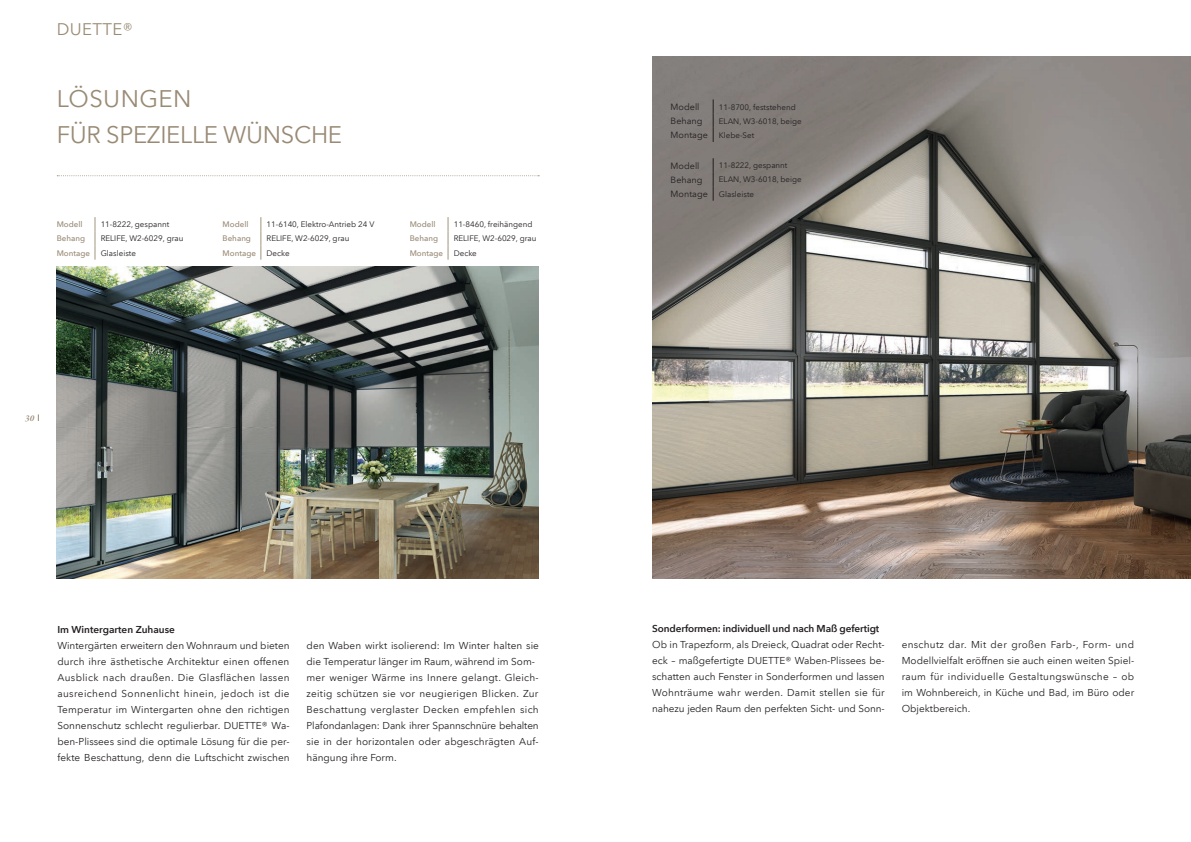
<style>
.page{position:relative;width:1191px;height:842px;background:#fff}
.page>*{position:absolute;margin:0;border:0;box-sizing:border-box;transform-origin:0 0}
.t1{font:24px/36px "Avenir Next LT Com";letter-spacing:-.015em;color:#998a75}
.t2{font:16.8px "Avenir Next LT Com";letter-spacing:.025em;color:#998a75}
.t3{font:10px/16px "Avenir Next LT Com";letter-spacing:.005em;color:#231f20;text-align:justify}
.t4{font:600 10px "Avenir Next LT Com";letter-spacing:-.01em;color:#231f20}
.t5{font:9px "Avenir Next LT Com";color:#231f20}
.t6{font:italic 600 9px "Garamond Premr Pro";color:#998a75}
.t7{font:8px/14.2px "Avenir Next LT Com";color:#231f20}
.t8{font:500 8px "Avenir Next LT Com";color:#998a75}
.s1{font-size:9px}
</style>
<div class="page">
<img style="left:652px;top:57px;width:539px;height:521px">
<svg style="left:713px;top:99px;width:1px;height:43px"></svg>
<svg style="left:713px;top:158px;width:1px;height:43px"></svg>
<img style="left:57px;top:266px;width:482px;height:312px">
<svg style="left:57px;top:175px;width:482px;height:1px"></svg>
<svg style="left:448px;top:217px;width:1px;height:43px"></svg>
<svg style="left:95px;top:217px;width:1px;height:43px"></svg>
<svg style="left:261px;top:217px;width:1px;height:43px"></svg>
<h2 class="t2" style="left:57px;top:20px;width:78px">DUETTE®</h2>
<h1 class="t1" style="left:57px;top:81px;width:287px">LÖSUNGEN<br>FÜR SPEZIELLE WÜNSCHE</h1>
<p class="t8" style="left:57px;top:220px;width:27px">Modell</p>
<p class="t7" style="left:101px;top:217px;width:70px">11-8222, gespannt</p>
<p class="t8" style="left:57px;top:234px;width:30px">Behang</p>
<p class="t7" style="left:101px;top:232px;width:84px">RELIFE, W2-6029, grau</p>
<p class="t8" style="left:57px;top:248px;width:35px">Montage</p>
<p class="t7" style="left:101px;top:246px;width:37px">Glasleiste</p>
<p class="t8" style="left:223px;top:220px;width:27px">Modell</p>
<p class="t7" style="left:266px;top:217px;width:109px">11-6140, Elektro-Antrieb 24 V</p>
<p class="t8" style="left:223px;top:234px;width:30px">Behang</p>
<p class="t7" style="left:266px;top:232px;width:84px">RELIFE, W2-6029, grau</p>
<p class="t8" style="left:223px;top:248px;width:35px">Montage</p>
<p class="t7" style="left:266px;top:246px;width:25px">Decke</p>
<p class="t8" style="left:410px;top:220px;width:27px">Modell</p>
<p class="t7" style="left:454px;top:217px;width:80px">11-8460, freihängend</p>
<p class="t8" style="left:410px;top:234px;width:30px">Behang</p>
<p class="t7" style="left:454px;top:232px;width:84px">RELIFE, W2-6029, grau</p>
<p class="t8" style="left:410px;top:248px;width:35px">Montage</p>
<p class="t7" style="left:454px;top:246px;width:25px">Decke</p>
<p class="t6" style="left:25px;top:412px;width:10px">30</p>
<p class="t4" style="left:57px;top:623px;width:119px">Im Wintergarten Zuhause</p>
<p class="t3" style="left:57px;top:637px;width:234px">Wintergärten erweitern den Wohnraum und bieten durch ihre ästhetische Architektur einen offenen Ausblick nach draußen. Die Glasflächen lassen ausreichend Sonnenlicht hinein, jedoch ist die Temperatur im Wintergarten ohne den richtigen Sonnenschutz schlecht regulierbar. DUETTE® Wa&shy;ben-Plissees sind die optimale Lösung für die per&shy;fekte Beschattung, denn die Luftschicht zwischen</p>
<p class="t3" style="left:306px;top:637px;width:234px;text-align:left">den Waben wirkt isolierend: Im Winter halten sie die Temperatur länger im Raum, während im Som&shy;mer weniger Wärme ins Innere gelangt. Gleich&shy;zeitig schützen sie vor neugierigen Blicken. Zur Beschattung verglaster Decken empfehlen sich Plafondanlagen: Dank ihrer Spannschnüre behalten sie in der horizontalen oder abgeschrägten Auf&shy;hängung ihre Form.</p>
<p class="t5" style="left:670px;top:101px;width:30px">Modell</p>
<p class="t7" style="left:719px;top:100px;width:78px">11-8700, feststehend</p>
<p class="t5" style="left:670px;top:116px;width:33px">Behang</p>
<p class="t7" style="left:670px;top:114px;width:133px;text-indent:48px">ELAN, W3-6018, beige<br><span class="s1">Montage</span> Klebe-Set</p>
<p class="t5" style="left:670px;top:160px;width:30px">Modell</p>
<p class="t7" style="left:719px;top:158px;width:70px">11-8222, gespannt</p>
<p class="t5" style="left:670px;top:174px;width:33px">Behang</p>
<p class="t7" style="left:670px;top:173px;width:133px;text-indent:48px">ELAN, W3-6018, beige<br><span class="s1">Montage</span> Glasleiste</p>
<p class="t4" style="left:652px;top:622px;width:228px">Sonderformen: individuell und nach Maß gefertigt</p>
<p class="t3" style="left:652px;top:637px;width:234px">Ob in Trapezform, als Dreieck, Quadrat oder Recht&shy;eck – maßgefertigte DUETTE® Waben-Plissees be&shy;schatten auch Fenster in Sonderformen und lassen Wohnträume wahr werden. Damit stellen sie für nahezu jeden Raum den perfekten Sicht- und Sonn-</p>
<p class="t3" style="left:901px;top:637px;width:234px">enschutz dar. Mit der großen Farb-, Form- und Modellvielfalt eröffnen sie auch einen weiten Spiel&shy;raum für individuelle Gestaltungswünsche – ob im Wohnbereich, in Küche und Bad, im Büro oder Objektbereich.</p>
</div>
